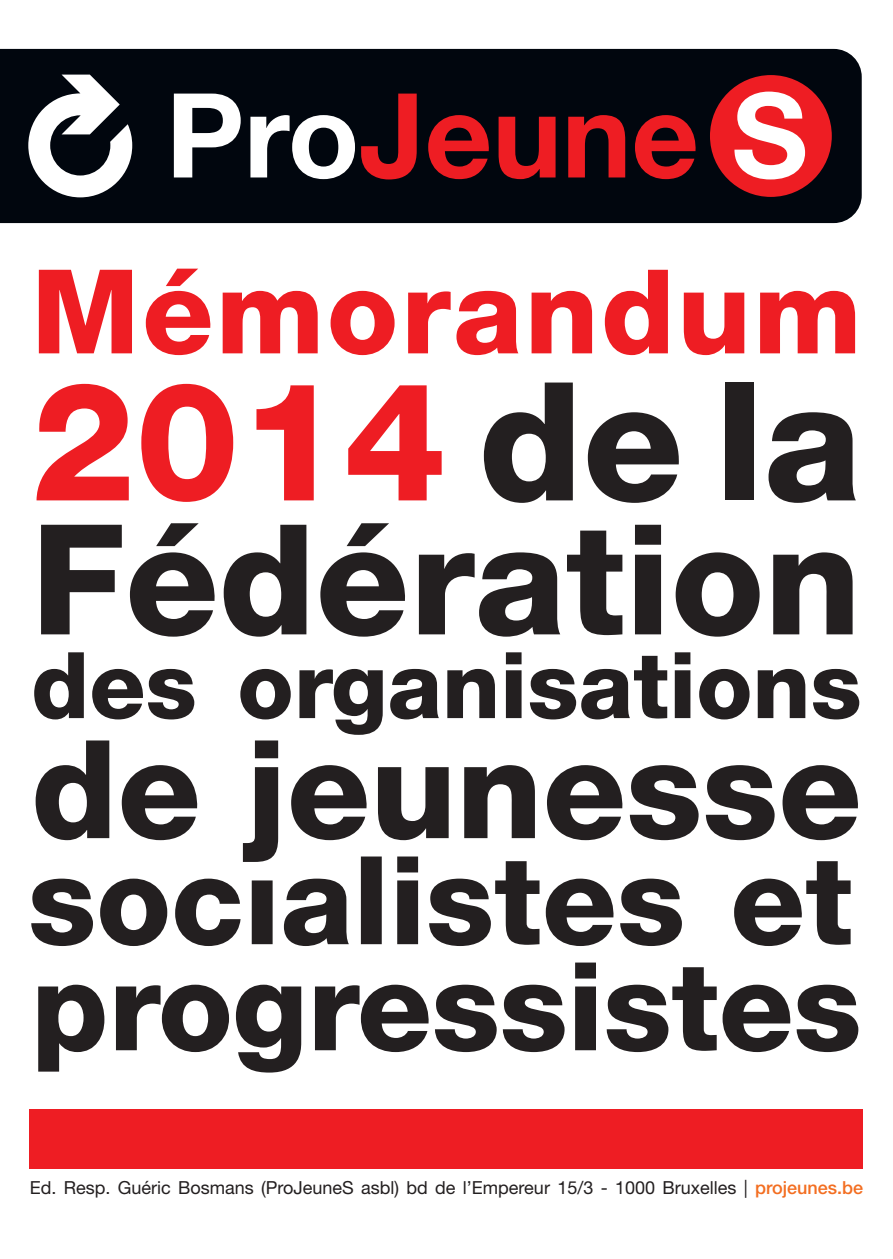
<style>
.page{position:relative;width:893px;height:1259px;background:#fff}
.page>*{position:absolute;margin:0;border:0;box-sizing:border-box;transform-origin:0 0}
.t1{font:800 165px "Helvetica Neue";color:#ee1d23}
.t2{font:800 153.6px "Helvetica Neue";color:#231f20}
.t3{font:800 136.8px "Helvetica Neue";color:#231f20}
.t4{font:800 122.7px "Helvetica Neue";letter-spacing:-.005em;color:#231f20}
.t5{font:800 117px "Helvetica Neue";letter-spacing:.02em;color:#ee1d23}
.t6{font:800 92.1px "Helvetica Neue";color:#231f20}
.t7{font:18px "Helvetica Neue";color:#231f20}
.s1{color:#231f20}
.s2{font-weight:500;color:#f36e21}
</style>
<div class="page">
<div style="left:0;top:49px;width:862px;height:174px;background:#01060e"></div>
<div style="left:710px;top:75px;width:122px;height:122px;background:#ee1d23;border-radius:50%"></div>
<svg style="left:174px;top:94px;width:67px;height:83px"></svg>
<svg style="left:250px;top:115px;width:105px;height:64px"></svg>
<svg style="left:361px;top:94px;width:56px;height:85px;background:#6f1017"></svg>
<svg style="left:428px;top:115px;width:62px;height:64px;background:#8e131a"></svg>
<svg style="left:499px;top:117px;width:57px;height:62px;background:#98141b"></svg>
<svg style="left:568px;top:115px;width:57px;height:62px;background:#98141b"></svg>
<svg style="left:635px;top:115px;width:62px;height:64px;background:#8e131a"></svg>
<svg style="left:734px;top:92px;width:71px;height:87px"></svg>
<svg style="left:28px;top:75px;width:104px;height:122px"></svg>
<div style="left:30px;top:1109px;width:833px;height:60px;background:#ee1d23"></div>
<svg style="left:31px;top:856px;width:820px;height:90px"></svg>
<p class="t5" style="left:31px;top:242px;width:832px">Mémorandum</p>
<p class="t1" style="left:31px;top:343px;width:832px">2014 <span class="s1">de la</span></p>
<p class="t2" style="left:31px;top:488px;width:831px">Fédération</p>
<p class="t6" style="left:31px;top:630px;width:832px">des organisations</p>
<p class="t3" style="left:31px;top:708px;width:832px">de jeunesse</p>
<p class="t4" style="left:31px;top:933px;width:832px">progressistes</p>
<p class="t7" style="left:30px;top:1177px;width:835px">Ed. Resp. Guéric Bosmans (ProJeuneS asbl) bd de l’Empereur 15/3 - 1000 Bruxelles | <span class="s2">projeunes.be</span></p>
</div>
